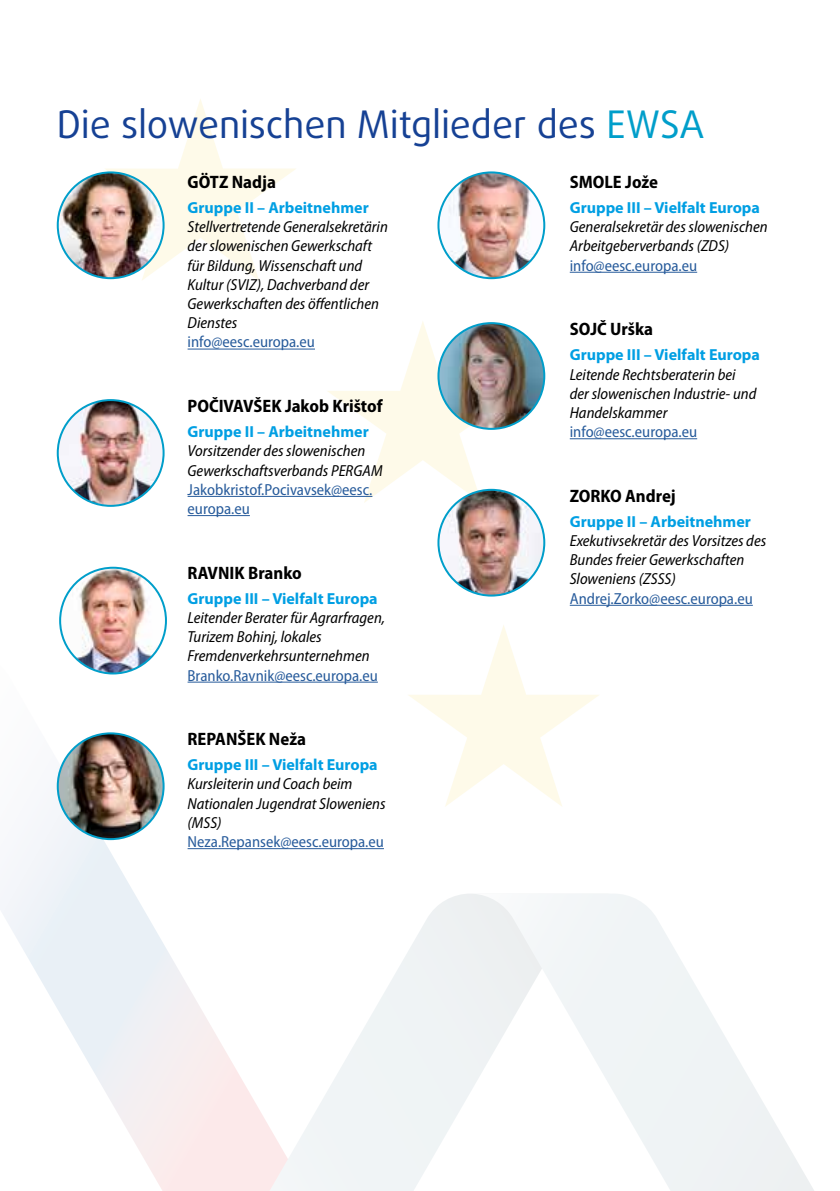
<style>
.page{position:relative;width:840px;height:1191px;background:#fff}
.page>*{position:absolute;margin:0;border:0;box-sizing:border-box;transform-origin:0 0}
.Title_01{font:38px "Daxline Pro";letter-spacing:-.005em;color:#164194}
.Members_h1{font:700 semi-condensed 18px "Myriad Pro";color:#000}
.Members_h3{font:italic semi-condensed 16px/19.2px "Myriad Pro";color:#000}
.Members_h4{font:semi-condensed 16px/19.2px "Myriad Pro";color:#275b9b}
.Members_h2{font:700 16px "Myriad Pro";color:#009fe3}
.s1{color:#009eca}
</style>
<div class="page">
<svg style="left:0;top:652px;width:316px;height:539px"></svg>
<svg style="left:259px;top:893px;width:213px;height:298px"></svg>
<svg style="left:472px;top:894px;width:342px;height:297px"></svg>
<svg style="left:408px;top:625px;width:191px;height:182px"></svg>
<svg style="left:326px;top:321px;width:192px;height:182px"></svg>
<svg style="left:105px;top:99px;width:191px;height:181px"></svg>
<hr style="left:187px;top:349px;width:128px;height:1px;background:#275b9b">
<hr style="left:187px;top:496px;width:185px;height:1px;background:#275b9b">
<hr style="left:187px;top:515px;width:63px;height:1px;background:#275b9b">
<hr style="left:187px;top:681px;width:190px;height:1px;background:#275b9b">
<hr style="left:187px;top:848px;width:197px;height:1px;background:#275b9b">
<img style="left:58px;top:172px;width:105px;height:106px;border-radius:53px">
<div style="left:57px;top:171px;width:107px;height:108px;border:2px solid #009eca;border-radius:50%"></div>
<img style="left:58px;top:400px;width:105px;height:106px;border-radius:53px">
<div style="left:57px;top:399px;width:107px;height:108px;border:2px solid #009eca;border-radius:50%"></div>
<img style="left:438px;top:172px;width:106px;height:106px;border-radius:53px">
<div style="left:437px;top:171px;width:108px;height:108px;border:2px solid #009eca;border-radius:50%"></div>
<img style="left:58px;top:733px;width:105px;height:106px;border-radius:53px">
<div style="left:57px;top:732px;width:107px;height:108px;border:2px solid #009eca;border-radius:50%"></div>
<img style="left:60px;top:568px;width:106px;height:105px;border-radius:53px">
<div style="left:59px;top:567px;width:108px;height:107px;border:2px solid #009eca;border-radius:50%"></div>
<img style="left:438px;top:323px;width:106px;height:106px;border-radius:53px">
<div style="left:437px;top:322px;width:108px;height:108px;border:2px solid #009eca;border-radius:50%"></div>
<img style="left:438px;top:490px;width:106px;height:105px;border-radius:53px">
<div style="left:437px;top:489px;width:108px;height:107px;border:2px solid #009eca;border-radius:50%"></div>
<hr style="left:569px;top:272px;width:127px;height:1px;background:#275b9b">
<hr style="left:569px;top:438px;width:127px;height:1px;background:#275b9b">
<hr style="left:569px;top:605px;width:183px;height:1px;background:#275b9b">
<p class="Title_01" style="left:57px;top:99px;width:649px">Die slowenischen Mitglieder des <span class="s1">EWSA</span></p>
<p class="Members_h1" style="left:187px;top:172px;width:90px">GÖTZ Nadja</p>
<p class="Members_h2" style="left:187px;top:199px;width:182px">Gruppe II – Arbeitnehmer</p>
<p class="Members_h3" style="left:187px;top:218px;width:202px">Stellvertretende Generalsekretärin der slowenischen Gewerkschaft für Bildung, Wissenschaft und<br>Kultur (SVIZ), Dachverband der<br>Gewerkschaften des öffentlichen<br>Dienstes</p>
<p class="Members_h4" style="left:187px;top:333px;width:129px">info@eesc.europa.eu</p>
<p class="Members_h1" style="left:569px;top:172px;width:90px">SMOLE Jože</p>
<p class="Members_h2" style="left:569px;top:199px;width:191px">Gruppe III – Vielfalt Europa</p>
<p class="Members_h3" style="left:569px;top:218px;width:199px">Generalsekretär des slowenischen<br>Arbeitgeberverbands (ZDS)</p>
<p class="Members_h4" style="left:569px;top:256px;width:129px">info@eesc.europa.eu</p>
<p class="Members_h1" style="left:569px;top:319px;width:85px">SOJČ Urška</p>
<p class="Members_h2" style="left:569px;top:346px;width:191px">Gruppe III – Vielfalt Europa</p>
<p class="Members_h3" style="left:569px;top:365px;width:188px">Leitende Rechtsberaterin bei der slowenischen Industrie- und<br>Handelskammer</p>
<p class="Members_h4" style="left:569px;top:422px;width:129px">info@eesc.europa.eu</p>
<p class="Members_h1" style="left:187px;top:396px;width:196px">POČIVAVŠEK Jakob Krištof</p>
<p class="Members_h2" style="left:187px;top:423px;width:182px">Gruppe II – Arbeitnehmer</p>
<p class="Members_h3" style="left:187px;top:442px;width:196px">Vorsitzender des slowenischen<br>Gewerkschaftsverbands PERGAM</p>
<p class="Members_h4" style="left:187px;top:480px;width:186px">Jakobkristof.Pocivavsek@eesc. europa.eu</p>
<p class="Members_h1" style="left:569px;top:486px;width:107px">ZORKO Andrej</p>
<p class="Members_h2" style="left:569px;top:512px;width:182px">Gruppe II – Arbeitnehmer</p>
<p class="Members_h3" style="left:569px;top:531px;width:198px">Exekutivsekretär des Vorsitzes des<br>Bundes freier Gewerkschaften<br>Sloweniens (ZSSS)</p>
<p class="Members_h4" style="left:569px;top:589px;width:184px">Andrej.Zorko@eesc.europa.eu</p>
<p class="Members_h1" style="left:187px;top:563px;width:116px">RAVNIK Branko</p>
<p class="Members_h2" style="left:187px;top:589px;width:191px">Gruppe III – Vielfalt Europa</p>
<p class="Members_h3" style="left:187px;top:608px;width:199px">Leitender Berater für Agrarfragen,<br>Turizem Bohinj, lokales<br>Fremdenverkehrsunternehmen</p>
<p class="Members_h4" style="left:187px;top:666px;width:192px">Branko.Ravnik@eesc.europa.eu</p>
<p class="Members_h1" style="left:187px;top:729px;width:120px">REPANŠEK Neža</p>
<p class="Members_h2" style="left:187px;top:756px;width:191px">Gruppe III – Vielfalt Europa</p>
<p class="Members_h3" style="left:187px;top:775px;width:199px">Kursleiterin und Coach beim<br>Nationalen Jugendrat Sloweniens (MSS)</p>
<p class="Members_h4" style="left:187px;top:832px;width:198px">Neza.Repansek@eesc.europa.eu</p>
</div>
